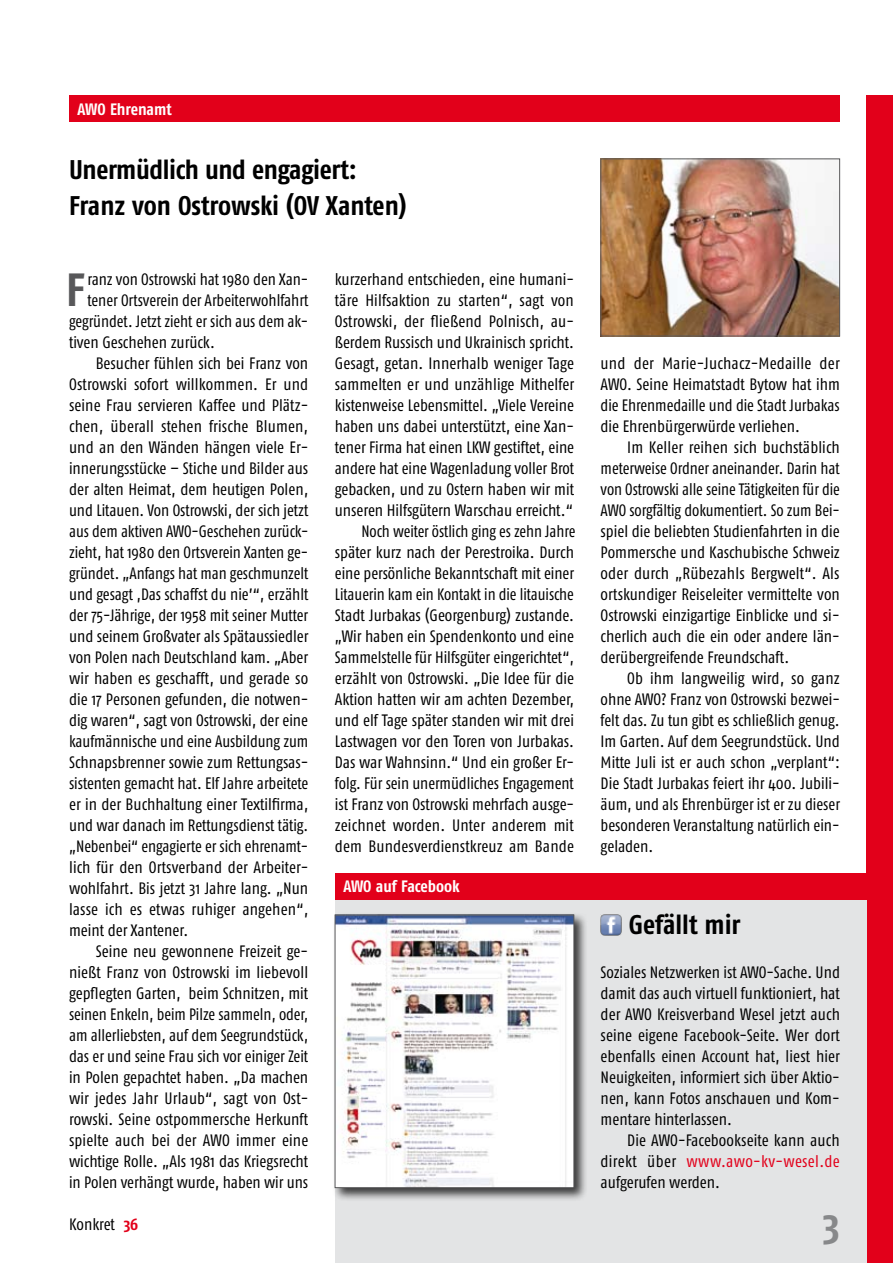
<style>
.page{position:relative;width:893px;height:1263px;background:#fff}
.page>*{position:absolute;margin:0;border:0;box-sizing:border-box;transform-origin:0 0}
.t1{font:700 46.5px "Fago Co";color:#58585a}
.t2{font:700 42px "Fago Co";color:#87888a}
.t3{font:700 27px/36px "Fago Co";letter-spacing:-.01em;color:#000}
.t4{font:16.5px/21px "Fago Co";color:#000;text-align:justify}
.t5{font:16.5px "Fago Co";color:#000;scale:.96 1}
.t6{font:700 16.5px "Fago Co";letter-spacing:-.005em;color:#fff}
.s1{font-weight:700;color:#e2001a}
.s2{color:#e2001a}
</style>
<div class="page">
<div style="left:866px;top:96px;width:27px;height:1167px;background:#e2001a"></div>
<div style="left:335px;top:884px;width:532px;height:379px;background:#e3e4e5"></div>
<div style="left:69px;top:96px;width:771px;height:26px;background:#e2001a"></div>
<div style="left:335px;top:873px;width:538px;height:26px;background:#e2001a"></div>
<img style="left:603px;top:161px;width:235px;height:173px">
<div style="left:601px;top:159px;width:239px;height:177px;border:1px solid #58585a"></div>
<div style="left:333px;top:912px;width:255px;height:290px;background:#000;opacity:.75"></div>
<img style="left:337px;top:917px;width:235px;height:269px">
<div style="left:335px;top:915px;width:239px;height:273px;border:1px solid #58585a"></div>
<img style="left:601px;top:915px;width:21px;height:21px">
<p class="t6" style="left:78px;top:99px;width:96px">AWO Ehrenamt</p>
<h3 class="t3" style="left:69px;top:151px;width:339px">Unermüdlich und engagiert:<br>Franz von Ostrowski (OV Xanten)</h3>
<h1 class="t1" style="left:66px;top:262px;width:20px">F</h1>
<p class="t4" style="left:87px;top:268px;width:222px">ranz von Ostrowski hat 1980 den Xan-</p>
<p class="t4" style="left:87px;top:289px;width:223px">tener Ortsverein der Arbeiterwohlfahrt</p>
<p class="t4" style="left:69px;top:310px;width:241px">gegründet. Jetzt zieht er sich aus dem ak-</p>
<p class="t4" style="left:69px;top:331px;width:147px">tiven Geschehen zurück.</p>
<p class="t4" style="left:96px;top:352px;width:214px">Besucher fühlen sich bei Franz von</p>
<p class="t4" style="left:69px;top:373px;width:241px">Ostrowski sofort willkommen. Er und</p>
<p class="t4" style="left:69px;top:394px;width:241px">seine Frau servieren Kaffee und Plätz-</p>
<p class="t4" style="left:69px;top:415px;width:241px">chen, überall stehen frische Blumen,</p>
<p class="t4" style="left:69px;top:436px;width:241px">und an den Wänden hängen viele Er-</p>
<p class="t4" style="left:69px;top:457px;width:241px">innerungsstücke – Stiche und Bilder aus</p>
<p class="t4" style="left:69px;top:478px;width:241px">der alten Heimat, dem heutigen Polen,</p>
<p class="t4" style="left:69px;top:499px;width:241px">und Litauen. Von Ostrowski, der sich jetzt</p>
<p class="t5" style="left:69px;top:522px;width:251px">aus dem aktiven AWO-Geschehen zurück-</p>
<p class="t4" style="left:69px;top:541px;width:240px">zieht, hat 1980 den Ortsverein Xanten ge-</p>
<p class="t5" style="left:69px;top:564px;width:251px">gründet. „Anfangs hat man geschmunzelt</p>
<p class="t4" style="left:69px;top:583px;width:241px">und gesagt ,Das schaffst du nie’“, erzählt</p>
<p class="t4" style="left:69px;top:604px;width:241px">der 75-Jährige, der 1958 mit seiner Mutter</p>
<p class="t4" style="left:69px;top:625px;width:241px">und seinem Großvater als Spätaussiedler</p>
<p class="t4" style="left:69px;top:646px;width:241px">von Polen nach Deutschland kam. „Aber</p>
<p class="t4" style="left:69px;top:667px;width:241px">wir haben es geschafft, und gerade so</p>
<p class="t4" style="left:69px;top:688px;width:241px">die 17 Personen gefunden, die notwen-</p>
<p class="t4" style="left:69px;top:709px;width:240px">dig waren“, sagt von Ostrowski, der eine</p>
<p class="t4" style="left:69px;top:730px;width:241px">kaufmännische und eine Ausbildung zum</p>
<p class="t4" style="left:69px;top:751px;width:241px">Schnapsbrenner sowie zum Rettungsas-</p>
<p class="t4" style="left:69px;top:772px;width:241px">sistenten gemacht hat. Elf Jahre arbeitete</p>
<p class="t4" style="left:69px;top:793px;width:241px">er in der Buchhaltung einer Textilfirma,</p>
<p class="t4" style="left:69px;top:814px;width:241px">und war danach im Rettungsdienst tätig.</p>
<p class="t4" style="left:69px;top:835px;width:241px">„Nebenbei“ engagierte er sich ehrenamt-</p>
<p class="t4" style="left:69px;top:856px;width:241px">lich für den Ortsverband der Arbeiter-</p>
<p class="t4" style="left:69px;top:877px;width:241px">wohlfahrt. Bis jetzt 31 Jahre lang. „Nun</p>
<p class="t4" style="left:69px;top:898px;width:241px">lasse ich es etwas ruhiger angehen“,</p>
<p class="t4" style="left:69px;top:919px;width:121px">meint der Xantener.</p>
<p class="t4" style="left:96px;top:940px;width:214px">Seine neu gewonnene Freizeit ge-</p>
<p class="t4" style="left:69px;top:961px;width:241px">nießt Franz von Ostrowski im liebevoll</p>
<p class="t4" style="left:69px;top:982px;width:241px">gepflegten Garten, beim Schnitzen, mit</p>
<p class="t5" style="left:69px;top:1005px;width:251px">seinen Enkeln, beim Pilze sammeln, oder,</p>
<p class="t4" style="left:69px;top:1024px;width:241px">am allerliebsten, auf dem Seegrundstück,</p>
<p class="t4" style="left:69px;top:1045px;width:241px">das er und seine Frau sich vor einiger Zeit</p>
<p class="t4" style="left:69px;top:1066px;width:241px">in Polen gepachtet haben. „Da machen</p>
<p class="t4" style="left:69px;top:1087px;width:241px">wir jedes Jahr Urlaub“, sagt von Ost-</p>
<p class="t4" style="left:69px;top:1108px;width:241px">rowski. Seine ostpommersche Herkunft</p>
<p class="t4" style="left:69px;top:1129px;width:241px">spielte auch bei der AWO immer eine</p>
<p class="t4" style="left:69px;top:1150px;width:241px">wichtige Rolle. „Als 1981 das Kriegsrecht</p>
<p class="t4" style="left:69px;top:1171px;width:240px">in Polen verhängt wurde, haben wir uns</p>
<p class="t4" style="left:69px;top:1213px;width:71px">Konkret <span class="s1">36</span></p>
<p class="t4" style="left:335px;top:268px;width:242px;text-align:right">kurzerhand entschieden, eine humani&shy;täre Hilfsaktion zu starten“, sagt von Ostrowski, der fließend Polnisch, au&shy;ßerdem Russisch und Ukrainisch spricht.<br>Gesagt, getan. Innerhalb weniger Tage sammelten er und unzählige Mithelfer kistenweise Lebensmittel. „Viele Vereine haben uns dabei unterstützt, eine Xan&shy;tener Firma hat einen LKW gestiftet, eine andere hat eine Wagenladung voller Brot gebacken, und zu Ostern haben wir mit unseren Hilfsgütern Warschau erreicht.“ Noch weiter östlich ging es zehn Jahre später kurz nach der Perestroika. Durch eine persönliche Bekanntschaft mit einer Litauerin kam ein Kontakt in die litauische Stadt Jurbakas (Georgenburg) zustande. „Wir haben ein Spendenkonto und eine Sammelstelle für Hilfsgüter eingerichtet“, erzählt von Ostrowski. „Die Idee für die Aktion hatten wir am achten Dezember, und elf Tage später standen wir mit drei Lastwagen vor den Toren von Jurbakas.<br>Das war Wahnsinn.“ Und ein großer Er&shy;folg. Für sein unermüdliches Engagement ist Franz von Ostrowski mehrfach ausge&shy;zeichnet worden. Unter anderem mit dem Bundesverdienstkreuz am Bande</p>
<p class="t6" style="left:343px;top:876px;width:118px">AWO auf Facebook</p>
<p class="t4" style="left:601px;top:352px;width:241px">und der Marie-Juchacz-Medaille der AWO. Seine Heimatstadt Bytow hat ihm die Ehrenmedaille und die Stadt Jurbakas die Ehrenbürgerwürde verliehen.</p>
<p class="t4" style="left:601px;top:436px;width:241px;text-indent:27px">Im Keller reihen sich buchstäblich meterweise Ordner aneinander. Darin hat von Ostrowski alle seine Tätigkeiten für die AWO sorgfältig dokumentiert. So zum Bei&shy;spiel die beliebten Studienfahrten in die Pommersche und Kaschubische Schweiz oder durch „Rübezahls Bergwelt“. Als ortskundiger Reiseleiter vermittelte von Ostrowski einzigartige Einblicke und si&shy;cherlich auch die ein oder andere län&shy;derübergreifende Freundschaft.</p>
<p class="t4" style="left:601px;top:667px;width:241px;text-indent:27px">Ob ihm langweilig wird, so ganz ohne AWO? Franz von Ostrowski bezwei&shy;felt das. Zu tun gibt es schließlich genug.<br>Im Garten. Auf dem Seegrundstück. Und Mitte Juli ist er auch schon „verplant“:<br>Die Stadt Jurbakas feiert ihr 400. Jubili&shy;äum, und als Ehrenbürger ist er zu dieser besonderen Veranstaltung natürlich ein&shy;geladen.</p>
<h3 class="t3" style="left:629px;top:906px;width:113px">Gefällt mir</h3>
<p class="t4" style="left:601px;top:961px;width:241px">Soziales Netzwerken ist AWO-Sache. Und damit das auch virtuell funktioniert, hat der AWO Kreisverband Wesel jetzt auch seine eigene Facebook-Seite. Wer dort ebenfalls einen Account hat, liest hier Neuigkeiten, informiert sich über Aktio&shy;nen, kann Fotos anschauen und Kom&shy;mentare hinterlassen.</p>
<p class="t4" style="left:601px;top:1129px;width:241px;text-indent:27px">Die AWO-Facebookseite kann auch direkt über <span class="s2">www.awo-kv-wesel.de </span>aufgerufen werden.</p>
<h2 class="t2" style="left:823px;top:1200px;width:19px">3</h2>
</div>
